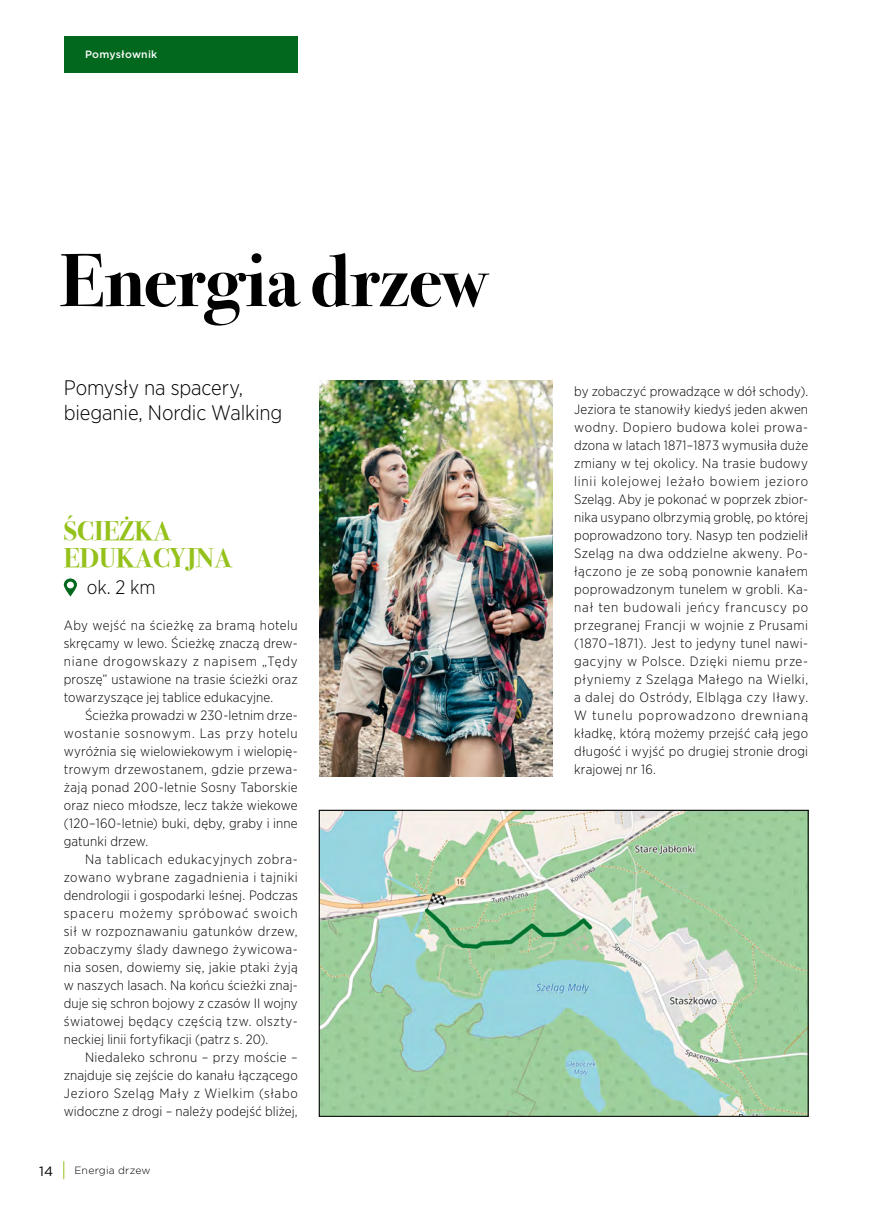
<style>
.page{position:relative;width:872px;height:1212px;background:#fff}
.page>*{position:absolute;margin:0;border:0;box-sizing:border-box;transform-origin:0 0}
.t1{font:700 75px "Bodoni Svty Two ITCTT";letter-spacing:-.005em;color:#000}
.t2{font:700 27px/27px "Bodoni Svty Two ITCTT";color:#94c11a}
.t3{font:300 21px/25.2px "Gotham Narrow";letter-spacing:-.01em;color:#000}
.t4{font:300 19.5px "Gotham Narrow";color:#000}
.t5{font:300 13.5px/18px "Gotham Narrow";letter-spacing:.01em;color:#000;text-align:justify}
.t6{font:13.5px "Gotham";color:#000}
.t7{font:300 10.5px "Gotham";letter-spacing:.015em;color:#000}
.t8{font:500 10.5px "Gotham";letter-spacing:.02em;color:#fff}
</style>
<div class="page">
<svg style="left:63px;top:1161px;width:1px;height:18px"></svg>
<div style="left:64px;top:36px;width:234px;height:36px;background:#01681d"></div>
<svg style="left:64px;top:578px;width:13px;height:18px"></svg>
<img style="left:319px;top:380px;width:234px;height:396px">
<img style="left:321px;top:812px;width:485px;height:302px">
<div style="left:319px;top:810px;width:489px;height:306px;border:1px solid #000"></div>
<p class="t8" style="left:85px;top:48px;width:74px">Pomysłownik</p>
<h1 class="t1" style="left:60px;top:219px;width:428px">Energia drzew</h1>
<h3 class="t3" style="left:64px;top:374px;width:220px">Pomysły na spacery, bieganie, Nordic Walking</h3>
<h2 class="t2" style="left:64px;top:515px;width:170px">ŚCIEŻKA<br>EDUKACYJNA</h2>
<h3 class="t4" style="left:87px;top:575px;width:70px">ok. 2 km</h3>
<p class="t5" style="left:64px;top:616px;width:235px">Aby wejść na ścieżkę za bramą hotelu skręcamy w lewo. Ścieżkę znaczą drew&shy;niane drogowskazy z napisem „Tędy proszę” ustawione na trasie ścieżki oraz towarzyszące jej tablice edukacyjne.</p>
<p class="t5" style="left:64px;top:706px;width:235px;text-indent:21px">Ścieżka prowadzi w 230-letnim drze&shy;wostanie sosnowym. Las przy hotelu wyróżnia się wielowiekowym i wielopię&shy;trowym drzewostanem, gdzie przewa&shy;żają ponad 200-letnie Sosny Taborskie oraz nieco młodsze, lecz także wiekowe (120–160-letnie) buki, dęby, graby i inne gatunki drzew.</p>
<p class="t5" style="left:64px;top:850px;width:235px;text-indent:21px">Na tablicach edukacyjnych zobra&shy;zowano wybrane zagadnienia i tajniki dendrologii i gospodarki leśnej. Podczas spaceru możemy spróbować swoich sił w rozpoznawaniu gatunków drzew, zobaczymy ślady dawnego żywicowa&shy;nia sosen, dowiemy się, jakie ptaki żyją w naszych lasach. Na końcu ścieżki znaj&shy;duje się schron bojowy z czasów II wojny światowej będący częścią tzw. olszty&shy;neckiej linii fortyfikacji (patrz s. 20).</p>
<p class="t5" style="left:64px;top:1048px;width:235px;text-indent:21px">Niedaleko schronu – przy moście – znajduje się zejście do kanału łączącego Jezioro Szeląg Mały z Wielkim (słabo widoczne z drogi – należy podejść bliżej,</p>
<p class="t6" style="left:39px;top:1162px;width:16px">14</p>
<p class="t7" style="left:74px;top:1164px;width:78px">Energia drzew</p>
<p class="t5" style="left:574px;top:382px;width:235px">by zobaczyć prowadzące w dół schody).<br>Jeziora te stanowiły kiedyś jeden akwen wodny. Dopiero budowa kolei prowa&shy;dzona w latach 1871–1873 wymusiła duże zmiany w tej okolicy. Na trasie budowy linii kolejowej leżało bowiem jezioro Szeląg. Aby je pokonać w poprzek zbior&shy;nika usypano olbrzymią groblę, po której poprowadzono tory. Nasyp ten podzielił Szeląg na dwa oddzielne akweny. Po&shy;łączono je ze sobą ponownie kanałem poprowadzonym tunelem w grobli. Ka&shy;nał ten budowali jeńcy francuscy po przegranej Francji w wojnie z Prusami (1870–1871). Jest to jedyny tunel nawi&shy;gacyjny w Polsce. Dzięki niemu prze&shy;płyniemy z Szeląga Małego na Wielki, a dalej do Ostródy, Elbląga czy Iławy.<br>W tunelu poprowadzono drewnianą kładkę, którą możemy przejść całą jego długość i wyjść po drugiej stronie drogi krajowej nr 16.</p>
</div>
